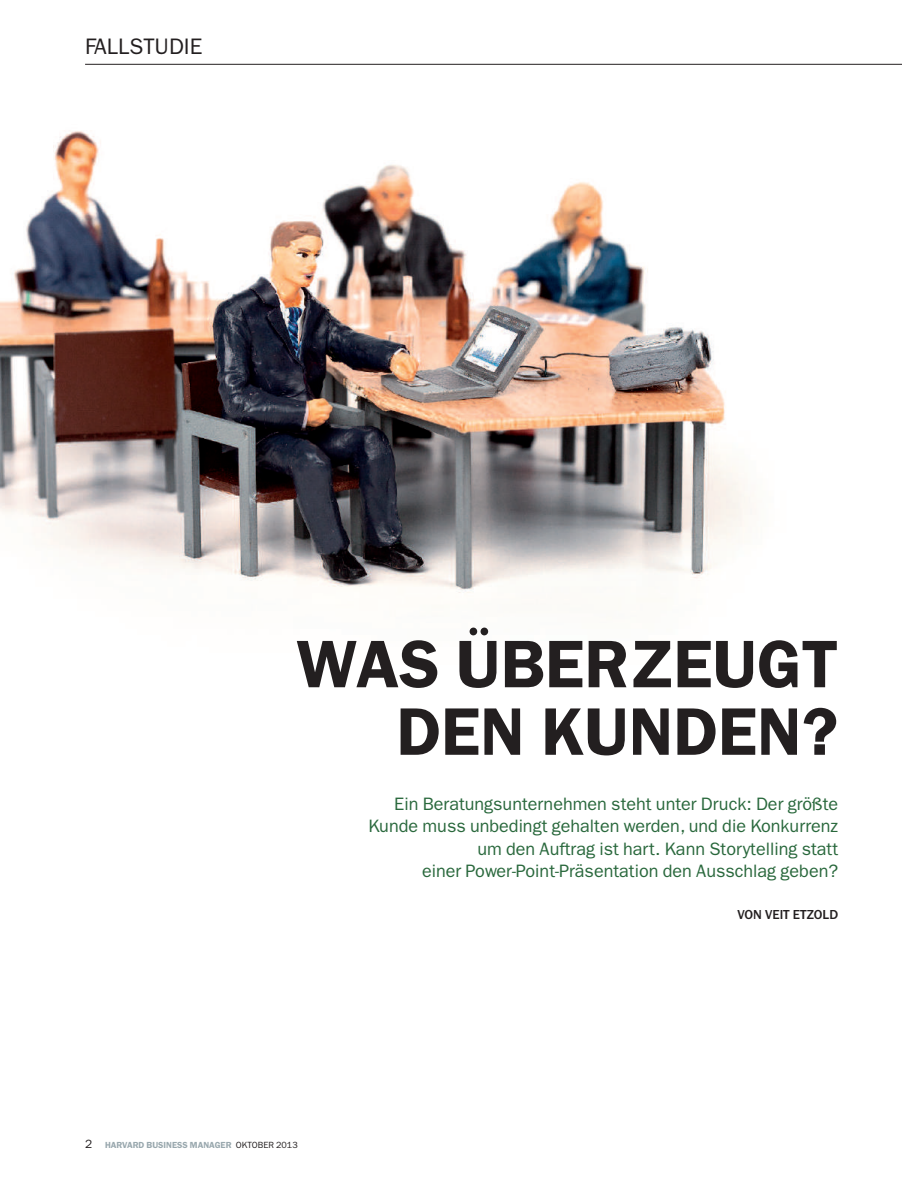
<style>
.page{position:relative;width:902px;height:1191px;background:#fff}
.page>*{position:absolute;margin:0;border:0;box-sizing:border-box;transform-origin:0 0}
.t1{font:600 67.5px/67.5px "ITC Franklin Gothic Std";color:#231f20;text-align:right}
.t2{font:22.5px "ITC Franklin Gothic Std";color:#231f20}
.t3{font:18px/22.5px "ITC Franklin Gothic Std";color:#29683c;text-align:right}
.t4{font:500 13.5px "ITC Franklin Gothic Std";color:#231f20}
.t5{font:600 8.85px "ITC Franklin Gothic Std";color:#99a8ae}
.s1{font-weight:400;font-size:12px;color:#231f20}
.s2{font-weight:400;font-size:9px;color:#231f20}
</style>
<div class="page">
<hr style="left:85px;top:64px;width:816px;height:1px;background:#231f20">
<img style="left:0;top:131px;width:754px;height:462px">
<p class="t2" style="left:85px;top:38px;width:119px">FALLSTUDIE</p>
<h1 class="t1" style="left:296px;top:636px;width:543px">WAS ÜBERZEUGT<br>DEN KUNDEN?</h1>
<p class="t3" style="left:368px;top:793px;width:471px">Ein Beratungsunternehmen steht unter Druck: Der größte Kunde muss unbedingt gehalten werden, und die Konkurrenz um den Auftrag ist hart. Kann Storytelling statt<br>einer Power-Point-Präsentation den Ausschlag geben?</p>
<p class="t4" style="left:737px;top:910px;width:102px">VON VEIT ETZOLD</p>
<p class="t5" style="left:85px;top:1142px;width:214px"><span class="s1">2</span> HARVARD BUSINESS MANAGER <span class="s2">OKTOBER 2013</span></p>
</div>
